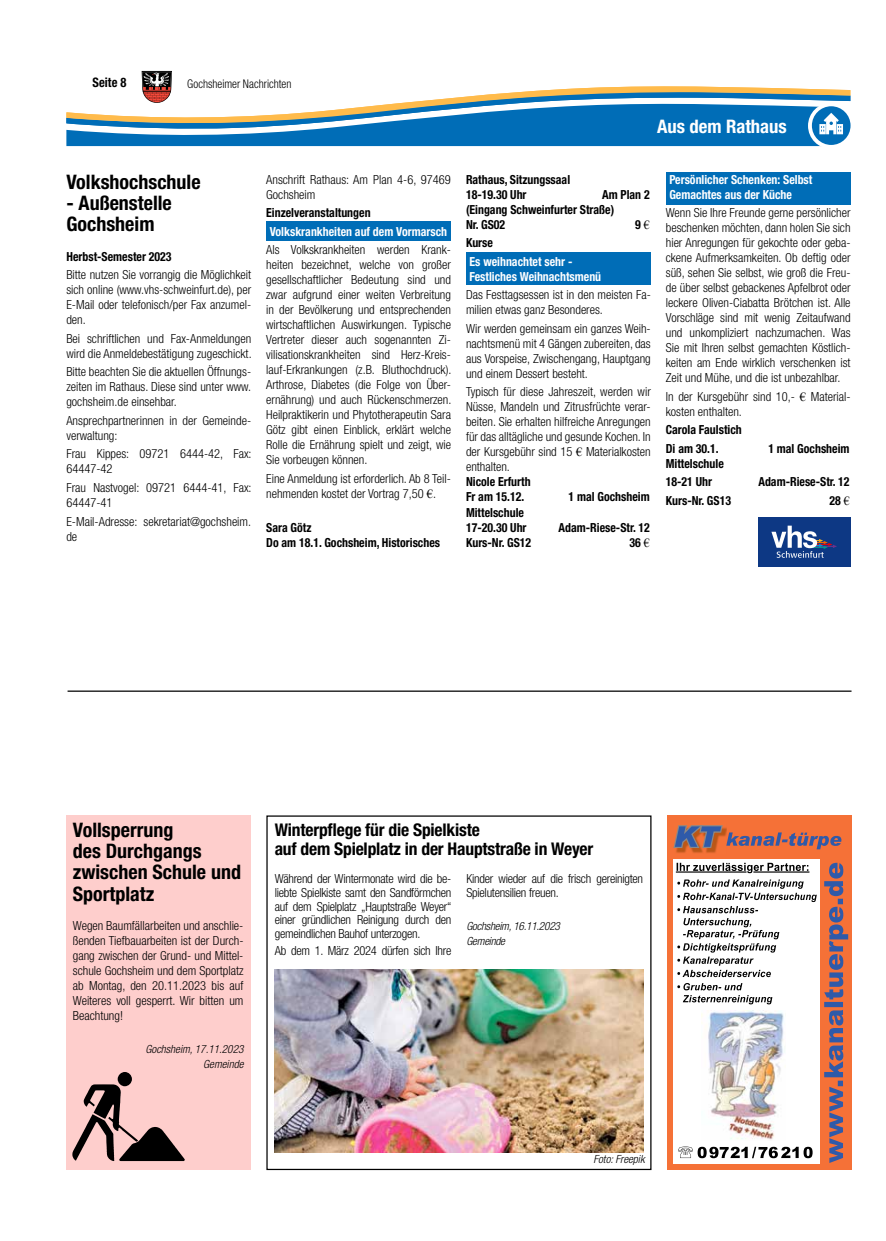
<style>
.page{position:relative;width:886px;height:1241px;background:#fff}
.page>*{position:absolute;margin:0;border:0;box-sizing:border-box;transform-origin:0 0}
.t1{font:700 condensed 20px/21.2px "Helvetica Neue LT Std";color:#000}
.t2{font:700 condensed 18.62px "Helvetica Neue LT Std";color:#fff}
.t3{font:700 condensed 17.5px/18.8px "Helvetica Neue LT Std";letter-spacing:-.01em;color:#000}
.t4{font:700 condensed 13.12px "Helvetica Neue LT Std";letter-spacing:.005em;color:#000;scale:.95 1}
.t5{font:300 condensed 12.5px/15px "Helvetica Neue LT Std";color:#000}
.t6{font:700 condensed 12.5px/15px "Helvetica Neue LT Std";color:#000;scale:.95 1}
.t7{font:700 condensed 12.5px/15px "Helvetica Neue LT Std";color:#fff;scale:.95 1}
.t8{font:300 condensed 12.5px/13.8px "Helvetica Neue LT Std";letter-spacing:-.02em;color:#000}
.t9{font:300 condensed 12px "Helvetica Neue LT Std";color:#000;scale:.95 1}
.t10{font:italic 300 condensed 11.25px/15px "Helvetica Neue LT Std";color:#000;text-align:right}
.t11{font:italic 300 condensed 11.25px/15px "Helvetica Neue LT Std";letter-spacing:-.02em;color:#000}
.s1{font-family:"Times New Roman";font-weight:400;font-stretch:normal}
</style>
<div class="page">
<svg style="left:66px;top:71px;width:784px;height:75px"></svg>
<div style="left:66px;top:815px;width:185px;height:354px;background:#fececc"></div>
<div style="left:117px;top:1071px;width:15px;height:15px;background:#000;border-radius:50%"></div>
<svg style="left:72px;top:1084px;width:113px;height:76px"></svg>
<hr style="left:68px;top:690px;width:783px;height:1px;background:#000">
<img style="left:274px;top:969px;width:369px;height:183px">
<div style="left:667px;top:815px;width:184px;height:354px;background:#f57137"></div>
<div style="left:673px;top:858px;width:147px;height:305px;background:#fff"></div>
<svg style="left:824px;top:862px;width:24px;height:300px"></svg>
<svg style="left:676px;top:862px;width:141px;height:295px"></svg>
<img style="left:701px;top:1009px;width:84px;height:131px">
<img style="left:676px;top:849px;width:41px;height:4px">
<svg style="left:673px;top:825px;width:168px;height:24px"></svg>
<div style="left:666px;top:173px;width:185px;height:32px;background:#006db7"></div>
<div style="left:466px;top:253px;width:185px;height:32px;background:#006db7"></div>
<div style="left:266px;top:221px;width:185px;height:20px;background:#006db7"></div>
<div style="left:758px;top:517px;width:92px;height:49px;background:#0d3884"></div>
<svg style="left:771px;top:525px;width:66px;height:32px"></svg>
<p class="t4" style="left:92px;top:75px;width:37px">Seite 8</p>
<p class="t9" style="left:187px;top:77px;width:111px">Gochsheimer Nachrichten</p>
<h2 class="t2" style="left:657px;top:115px;width:131px">Aus dem Rathaus</h2>
<h1 class="t1" style="left:66px;top:171px;width:136px">Volkshochschule</h1>
<h1 class="t1" style="left:66px;top:192px;width:107px">- Außenstelle<br>Gochsheim</h1>
<p class="t6" style="left:66px;top:248px;width:112px">Herbst-Semester 2023</p>
<p class="t5" style="left:66px;top:267px;width:186px;text-align:justify">Bitte nutzen Sie vorrangig die Möglichkeit sich online (www.vhs-schweinfurt.de), per E-Mail oder telefonisch/per Fax anzumel&shy;den.</p>
<p class="t5" style="left:66px;top:331px;width:187px">Bei schriftlichen und Fax-Anmeldungen wird die Anmeldebestätigung zugeschickt.</p>
<p class="t5" style="left:66px;top:364px;width:186px;text-align:justify">Bitte beachten Sie die aktuellen Öffnungs&shy;zeiten im Rathaus. Diese sind unter www. gochsheim.de einsehbar.</p>
<p class="t5" style="left:66px;top:413px;width:186px">Ansprechpartnerinnen in der Gemeinde&shy;verwaltung:</p>
<p class="t5" style="left:66px;top:446px;width:187px">Frau Kippes: 09721 6444-42, Fax:<br>64447-42</p>
<p class="t5" style="left:66px;top:480px;width:187px">Frau Nastvogel: 09721 6444-41, Fax:<br>64447-41</p>
<p class="t5" style="left:66px;top:513px;width:186px">E-Mail-Adresse: sekretariat@gochsheim. de</p>
<p class="t5" style="left:266px;top:171px;width:186px">Anschrift Rathaus: Am Plan 4-6, 97469<br>Gochsheim</p>
<p class="t6" style="left:266px;top:205px;width:111px">Einzelveranstaltungen</p>
<p class="t7" style="left:270px;top:223px;width:188px">Volkskrankheiten auf dem Vormarsch</p>
<p class="t5" style="left:266px;top:242px;width:187px;text-align:justify">Als Volkskrankheiten werden Krank&shy;heiten bezeichnet, welche von großer gesellschaftlicher Bedeutung sind und zwar aufgrund einer weiten Verbreitung in der Bevölkerung und entsprechenden wirtschaftlichen Auswirkungen. Typische Vertreter dieser auch sogenannten Zi&shy;vilisationskrankheiten sind Herz-Kreis&shy;lauf-Erkrankungen (z.B. Bluthochdruck).<br>Arthrose, Diabetes (die Folge von Über&shy;ernährung) und auch Rückenschmerzen.<br>Heilpraktikerin und Phytotherapeutin Sara Götz gibt einen Einblick, erklärt welche Rolle die Ernährung spielt und zeigt, wie Sie vorbeugen können.</p>
<p class="t5" style="left:266px;top:471px;width:186px">Eine Anmeldung ist erforderlich. Ab 8 Teil&shy;nehmenden kostet der Vortrag 7,50 <span class="s1">€</span>.</p>
<p class="t6" style="left:266px;top:519px;width:185px">Sara Götz<br>Do am 18.1. Gochsheim, Historisches</p>
<p class="t6" style="left:466px;top:171px;width:111px">Rathaus, Sitzungssaal<br>18-19.30 Uhr</p>
<p class="t6" style="left:466px;top:186px;width:195px;text-indent:136px">Am Plan 2 (Eingang Schweinfurter Straße)<br>Nr. GS02</p>
<p class="t6" style="left:635px;top:216px;width:17px">9 <span class="s1">€</span></p>
<p class="t6" style="left:466px;top:235px;width:30px">Kurse</p>
<p class="t7" style="left:469px;top:253px;width:140px">Es weihnachtet sehr -<br>Festliches Weihnachtsmenü</p>
<p class="t5" style="left:466px;top:287px;width:186px">Das Festtagsessen ist in den meisten Fa&shy;milien etwas ganz Besonderes.</p>
<p class="t5" style="left:466px;top:321px;width:186px;text-align:justify">Wir werden gemeinsam ein ganzes Weih&shy;nachtsmenü mit 4 Gängen zubereiten, das aus Vorspeise, Zwischengang, Hauptgang und einem Dessert besteht.</p>
<p class="t5" style="left:466px;top:384px;width:186px;text-align:justify">Typisch für diese Jahreszeit, werden wir Nüsse, Mandeln und Zitrusfrüchte verar&shy;beiten. Sie erhalten hilfreiche Anregungen für das alltägliche und gesunde Kochen. In der Kursgebühr sind 15 <span class="s1">€</span> Materialkosten enthalten.</p>
<p class="t6" style="left:466px;top:474px;width:69px">Nicole Erfurth<br>Fr am 15.12.</p>
<p class="t6" style="left:568px;top:489px;width:87px">1 mal Gochsheim</p>
<p class="t6" style="left:466px;top:504px;width:65px">Mittelschule<br>17-20.30 Uhr</p>
<p class="t6" style="left:559px;top:519px;width:97px">Adam-Riese-Str. 12</p>
<p class="t6" style="left:466px;top:534px;width:70px">Kurs-Nr. GS12</p>
<p class="t6" style="left:629px;top:534px;width:23px">36 <span class="s1">€</span></p>
<p class="t7" style="left:669px;top:171px;width:152px">Persönlicher Schenken: Selbst<br>Gemachtes aus der Küche</p>
<p class="t5" style="left:666px;top:205px;width:186px;text-align:justify">Wenn Sie Ihre Freunde gerne persönlicher beschenken möchten, dann holen Sie sich hier Anregungen für gekochte oder geba&shy;ckene Aufmerksamkeiten. Ob deftig oder süß, sehen Sie selbst, wie groß die Freu&shy;de über selbst gebackenes Apfelbrot oder leckere Oliven-Ciabatta Brötchen ist. Alle Vorschläge sind mit wenig Zeitaufwand und unkompliziert nachzumachen. Was Sie mit Ihren selbst gemachten Köstlich&shy;keiten am Ende wirklich verschenken ist Zeit und Mühe, und die ist unbezahlbar.</p>
<p class="t5" style="left:666px;top:388px;width:186px">In der Kursgebühr sind 10,- <span class="s1">€</span> Material&shy;kosten enthalten.</p>
<p class="t6" style="left:666px;top:420px;width:81px;line-height:18.5px">Carola Faulstich<br>Di am 30.1.</p>
<p class="t6" style="left:768px;top:440px;width:87px">1 mal Gochsheim</p>
<p class="t6" style="left:666px;top:454px;width:63px;line-height:18.5px">Mittelschule<br>18-21 Uhr</p>
<p class="t6" style="left:758px;top:474px;width:97px">Adam-Riese-Str. 12</p>
<p class="t6" style="left:666px;top:493px;width:70px">Kurs-Nr. GS13</p>
<p class="t6" style="left:829px;top:493px;width:23px">28 <span class="s1">€</span></p>
<h1 class="t1" style="left:73px;top:818px;width:170px">Vollsperrung<br>des Durchgangs zwischen Schule und<br>Sportplatz</h1>
<p class="t5" style="left:73px;top:917px;width:172px;text-align:justify">Wegen Baumfällarbeiten und anschlie&shy;ßenden Tiefbauarbeiten ist der Durch&shy;gang zwischen der Grund- und Mittel&shy;schule Gochsheim und dem Sportplatz ab Montag, den 20.11.2023 bis auf Weiteres voll gesperrt. Wir bitten um Beachtung!</p>
<p class="t10" style="left:145px;top:1042px;width:99px">Gochsheim, 17.11.2023<br>Gemeinde</p>
<h3 class="t3" style="left:275px;top:820px;width:320px">Winterpflege für die Spielkiste<br>auf dem Spielplatz in der Hauptstraße in Weyer</h3>
<p class="t5" style="left:275px;top:871px;width:178px;line-height:13.8px;text-align:justify">Während der Wintermonate wird die be&shy;liebte Spielkiste samt den Sandförmchen auf dem Spielplatz „Hauptstraße Weyer“ einer gründlichen Reinigung durch den gemeindlichen Bauhof unterzogen.</p>
<p class="t8" style="left:275px;top:943px;width:178px">Ab dem 1. März 2024 dürfen sich Ihre</p>
<p class="t8" style="left:466px;top:871px;width:178px">Kinder wieder auf die frisch gereinigten<br>Spielutensilien freuen.</p>
<p class="t11" style="left:466px;top:919px;width:95px">Gochsheim, 16.11.2023<br>Gemeinde</p>
<p class="t10" style="left:593px;top:1151px;width:53px">Foto: Freepik</p>
</div>
